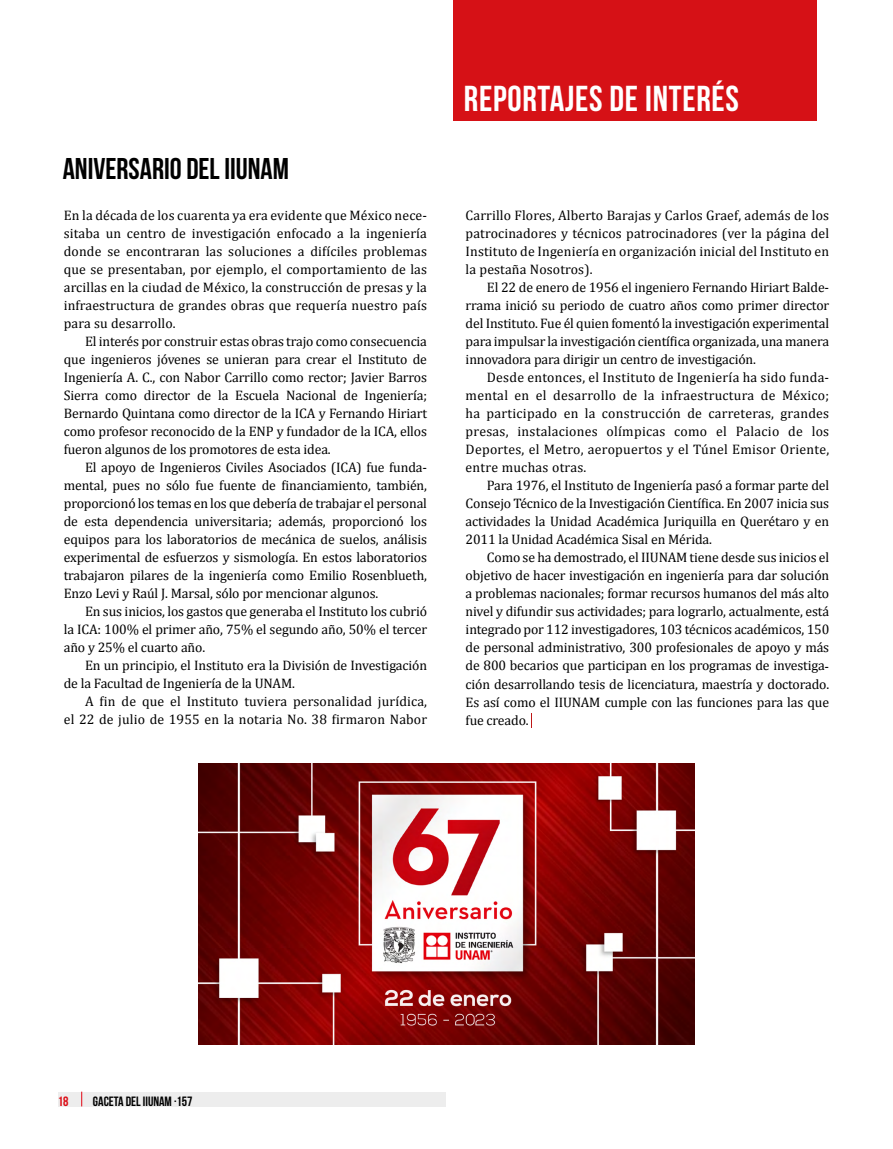
<style>
.page{position:relative;width:893px;height:1149px;background:#fff}
.page>*{position:absolute;margin:0;border:0;box-sizing:border-box;transform-origin:0 0}
.t1{font:700 36px "Bebas Neue";letter-spacing:.02em;color:#fff}
.t2{font:700 30px "Bebas Neue";color:#000}
.t3{font:13.8px/18px "Cambria";letter-spacing:-.01em;color:#000;text-align:justify}
.t4{font:13.8px/18px "Cambria";letter-spacing:.01em;color:#000;text-align:right}
.t5{font:700 13.5px "Bebas Neue";color:#000}
.t6{font:700 13.5px "Bebas Neue";color:#dc0c15}
</style>
<div class="page">
<svg style="left:58px;top:1091px;width:387px;height:15px;background:#eeeded"></svg>
<svg style="left:531px;top:713px;width:1px;height:14px"></svg>
<img style="left:198px;top:763px;width:497px;height:280px">
<div style="left:453px;top:0;width:364px;height:120px;background:#d61116"></div>
<h2 class="t2" style="left:63px;top:152px;width:228px">ANIVERSARIO DEL IIUNAM</h2>
<p class="t3" style="left:64px;top:206px;width:365px">En la década de los cuarenta ya era evidente que México nece&shy;sitaba un centro de investigación enfocado a la ingeniería donde se encontraran las soluciones a difíciles problemas que se presentaban, por ejemplo, el comportamiento de las arcillas en la ciudad de México, la construcción de presas y la infraestructura de grandes obras que requería nuestro país para su desarrollo.</p>
<p class="t3" style="left:64px;top:332px;width:365px;text-indent:21px">El interés por construir estas obras trajo como consecuencia que ingenieros jóvenes se unieran para crear el Instituto de Ingeniería A. C., con Nabor Carrillo como rector; Javier Barros Sierra como director de la Escuela Nacional de Ingeniería; Bernardo Quintana como director de la ICA y Fernando Hiriart como profesor reconocido de la ENP y fundador de la ICA, ellos fueron algunos de los promotores de esta idea.</p>
<p class="t3" style="left:64px;top:458px;width:365px;text-indent:21px">El apoyo de Ingenieros Civiles Asociados (ICA) fue funda&shy;mental, pues no sólo fue fuente de financiamiento, también, proporcionó los temas en los que debería de trabajar el personal de esta dependencia universitaria; además, proporcionó los equipos para los laboratorios de mecánica de suelos, análisis experimental de esfuerzos y sismología. En estos laboratorios trabajaron pilares de la ingeniería como Emilio Rosenblueth, Enzo Levi y Raúl J. Marsal, sólo por mencionar algunos.</p>
<p class="t3" style="left:64px;top:602px;width:365px;text-indent:21px">En sus inicios, los gastos que generaba el Instituto los cubrió la ICA: 100% el primer año, 75% el segundo año, 50% el tercer año y 25% el cuarto año.</p>
<p class="t3" style="left:64px;top:656px;width:365px;text-indent:21px">En un principio, el Instituto era la División de Investigación de la Facultad de Ingeniería de la UNAM.</p>
<p class="t4" style="left:64px;top:692px;width:365px">A fin de que el Instituto tuviera personalidad jurídica,<br>el 22 de julio de 1955 en la notaria No. 38 firmaron Nabor</p>
<h1 class="t1" style="left:464px;top:79px;width:277px">REPORTAJES DE INTERÉS</h1>
<p class="t3" style="left:466px;top:206px;width:365px">Carrillo Flores, Alberto Barajas y Carlos Graef, además de los patrocinadores y técnicos patrocinadores (ver la página del Instituto de Ingeniería en organización inicial del Instituto en la pestaña Nosotros).</p>
<p class="t3" style="left:466px;top:278px;width:365px;text-indent:21px">El 22 de enero de 1956 el ingeniero Fernando Hiriart Balde&shy;rrama inició su periodo de cuatro años como primer director del Instituto. Fue él quien fomentó la investigación experimental para impulsar la investigación científica organizada, una manera innovadora para dirigir un centro de investigación.</p>
<p class="t3" style="left:466px;top:368px;width:365px;text-indent:21px">Desde entonces, el Instituto de Ingeniería ha sido funda&shy;mental en el desarrollo de la infraestructura de México; ha participado en la construcción de carreteras, grandes presas, instalaciones olímpicas como el Palacio de los Deportes, el Metro, aeropuertos y el Túnel Emisor Oriente, entre muchas otras.</p>
<p class="t3" style="left:466px;top:476px;width:365px;text-indent:21px">Para 1976, el Instituto de Ingeniería pasó a formar parte del Consejo Técnico de la Investigación Científica. En 2007 inicia sus actividades la Unidad Académica Juriquilla en Querétaro y en 2011 la Unidad Académica Sisal en Mérida.</p>
<p class="t3" style="left:466px;top:548px;width:365px;text-indent:21px">Como se ha demostrado, el IIUNAM tiene desde sus inicios el objetivo de hacer investigación en ingeniería para dar solución a problemas nacionales; formar recursos humanos del más alto nivel y difundir sus actividades; para lograrlo, actualmente, está integrado por 112 investigadores, 103 técnicos académicos, 150 de personal administrativo, 300 profesionales de apoyo y más de 800 becarios que participan en los programas de investiga&shy;ción desarrollando tesis de licenciatura, maestría y doctorado.<br>Es así como el IIUNAM cumple con las funciones para las que fue creado.</p>
<p class="t6" style="left:58px;top:1093px;width:12px">18</p>
<p class="t5" style="left:93px;top:1093px;width:101px">GACETA DEL IIUNAM ·157</p>
</div>
